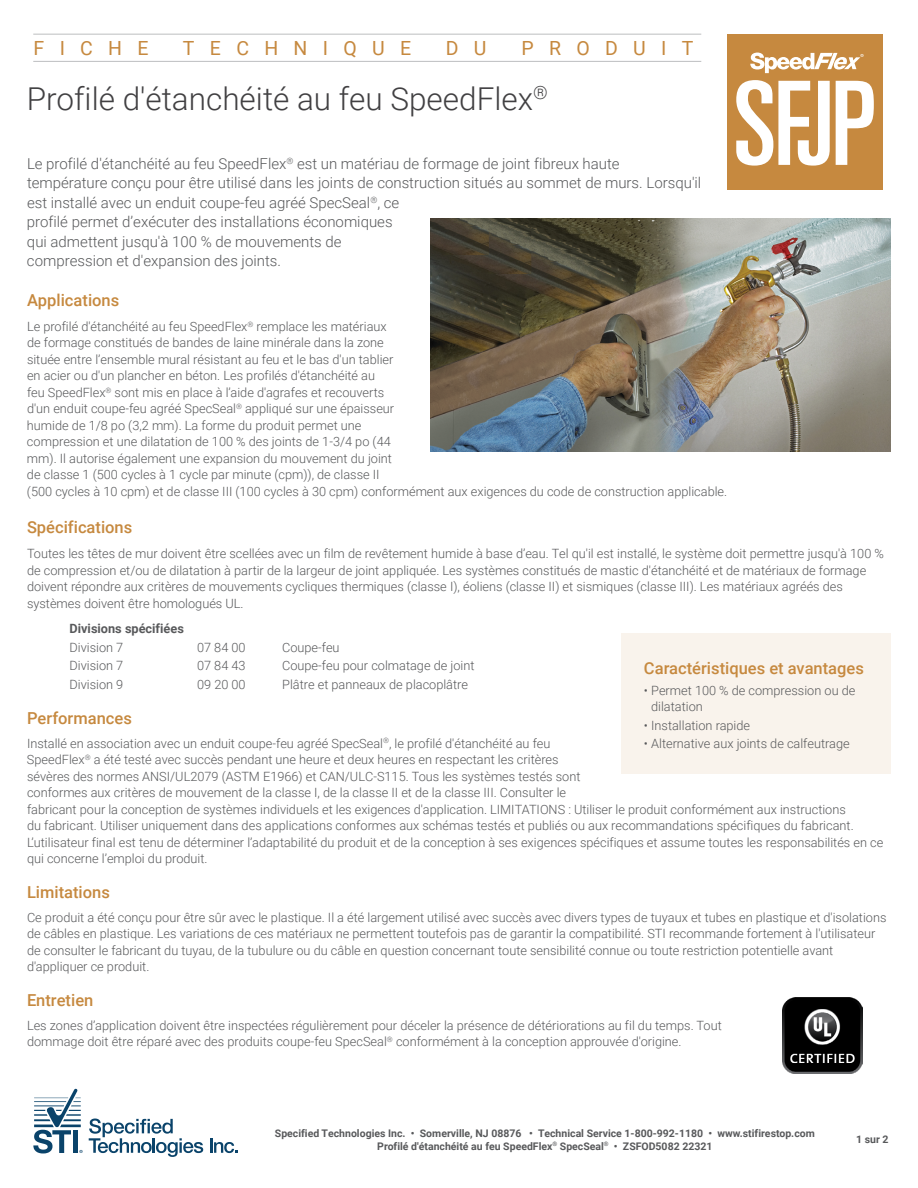
<style>
.page{position:relative;width:918px;height:1188px;background:#fff}
.page>*{position:absolute;margin:0;border:0;box-sizing:border-box;transform-origin:0 0}
.t1{font:300 31.5px "Roboto";color:#414042}
.t2{font:19.5px "Roboto";letter-spacing:.785em;color:#c6893f}
.t3{font:500 16.5px "Roboto";color:#c6893f}
.t4{font:300 15px/19.5px "Roboto";color:#58595b}
.t5{font:300 12.75px/16.5px "Roboto";color:#58595b}
.t6{font:700 12.75px "Roboto";color:#58595b}
.t7{font:700 10.5px/12.6px "Roboto";color:#58595b;text-align:center}
</style>
<div class="page">
<hr style="left:33px;top:34px;width:668px;height:1px;background:#bcbec0">
<hr style="left:33px;top:61px;width:668px;height:1px;background:#bcbec0">
<div style="left:727px;top:34px;width:155px;height:155px;background:#c6893f"></div>
<svg style="left:736px;top:80px;width:138px;height:86px"></svg>
<svg style="left:750px;top:52px;width:114px;height:21px"></svg>
<svg style="left:33px;top:1088px;width:50px;height:65px"></svg>
<div style="left:73px;top:1130px;width:5px;height:23px;background:#0a436a"></div>
<svg style="left:89px;top:1119px;width:114px;height:38px"></svg>
<svg style="left:210px;top:1138px;width:28px;height:15px"></svg>
<img style="left:431px;top:219px;width:459px;height:232px">
<div style="left:622px;top:634px;width:269px;height:140px;background:#f9f3ec"></div>
<img style="left:782px;top:998px;width:81px;height:75px">
<h2 class="t2" style="left:34px;top:34px;width:116px">FICHE</h2>
<h2 class="t2" style="left:183px;top:34px;width:230px">TECHNIQUE</h2>
<h2 class="t2" style="left:446px;top:34px;width:42px">D U</h2>
<h2 class="t2" style="left:521px;top:34px;width:173px">PRODUIT</h2>
<h1 class="t1" style="left:27px;top:76px;width:522px">Profilé d'étanchéité au feu SpeedFlex<sup>®</sup></h1>
<p class="t4" style="left:27px;top:153px;width:676px">Le profilé d'étanchéité au feu SpeedFlex<sup>®</sup> est un matériau de formage de joint fibreux haute température conçu pour être utilisé dans les joints de construction situés au sommet de murs. Lorsqu'il est installé avec un enduit coupe-feu agréé SpecSeal<sup>®</sup>, ce<br>profilé permet d’exécuter des installations économiques<br>qui admettent jusqu'à 100 % de mouvements de<br>compression et d'expansion des joints.</p>
<p class="t3" style="left:27px;top:288px;width:94px">Applications</p>
<p class="t5" style="left:27px;top:318px;width:702px">Le profilé d'étanchéité au feu SpeedFlex<sup>®</sup> remplace les matériaux<br>de formage constitués de bandes de laine minérale dans la zone<br>située entre l’ensemble mural résistant au feu et le bas d'un tablier<br>en acier ou d'un plancher en béton. Les profilés d'étanchéité au<br>feu SpeedFlex<sup>®</sup> sont mis en place à l’aide d'agrafes et recouverts<br>d'un enduit coupe-feu agréé SpecSeal<sup>®</sup> appliqué sur une épaisseur<br>humide de 1/8 po (3,2 mm). La forme du produit permet une<br>compression et une dilatation de 100 % des joints de 1-3/4 po (44<br>mm). Il autorise également une expansion du mouvement du joint<br>de classe 1 (500 cycles à 1 cycle par minute (cpm)), de classe II<br>(500 cycles à 10 cpm) et de classe III (100 cycles à 30 cpm) conformément aux exigences du code de construction applicable.</p>
<p class="t3" style="left:27px;top:516px;width:107px">Spécifications</p>
<p class="t5" style="left:27px;top:545px;width:858px">Toutes les têtes de mur doivent être scellées avec un film de revêtement humide à base d’eau. Tel qu'il est installé, le système doit permettre jusqu'à 100 % de compression et/ou de dilatation à partir de la largeur de joint appliquée. Les systèmes constitués de mastic d'étanchéité et de matériaux de formage doivent répondre aux critères de mouvements cycliques thermiques (classe I), éoliens (classe II) et sismiques (classe III). Les matériaux agréés des systèmes doivent être homologués UL.</p>
<p class="t6" style="left:70px;top:619px;width:116px">Divisions spécifiées</p>
<p class="t5" style="left:70px;top:638px;width:55px">Division 7</p>
<p class="t5" style="left:197px;top:638px;width:50px">07 84 00</p>
<p class="t5" style="left:282px;top:638px;width:59px">Coupe-feu</p>
<p class="t5" style="left:70px;top:657px;width:55px">Division 7</p>
<p class="t5" style="left:197px;top:657px;width:50px">07 84 43</p>
<p class="t5" style="left:282px;top:657px;width:194px">Coupe-feu pour colmatage de joint</p>
<p class="t5" style="left:70px;top:676px;width:55px">Division 9</p>
<p class="t5" style="left:197px;top:676px;width:50px">09 20 00</p>
<p class="t5" style="left:282px;top:676px;width:187px">Plâtre et panneaux de placoplâtre</p>
<p class="t3" style="left:27px;top:707px;width:106px">Performances</p>
<p class="t5" style="left:27px;top:734px;width:858px">Installé en association avec un enduit coupe-feu agréé SpecSeal<sup>®</sup>, le profilé d'étanchéité au feu<br>SpeedFlex<sup>®</sup> a été testé avec succès pendant une heure et deux heures en respectant les critères<br>sévères des normes ANSI/UL2079 (ASTM E1966) et CAN/ULC-S115. Tous les systèmes testés sont<br>conformes aux critères de mouvement de la classe I, de la classe II et de la classe III. Consulter le<br>fabricant pour la conception de systèmes individuels et les exigences d'application. LIMITATIONS : Utiliser le produit conformément aux instructions<br>du fabricant. Utiliser uniquement dans des applications conformes aux schémas testés et publiés ou aux recommandations spécifiques du fabricant.<br>L’utilisateur final est tenu de déterminer l’adaptabilité du produit et de la conception à ses exigences spécifiques et assume toutes les responsabilités en ce qui concerne l’emploi du produit.</p>
<p class="t3" style="left:27px;top:881px;width:84px">Limitations</p>
<p class="t5" style="left:27px;top:908px;width:861px">Ce produit a été conçu pour être sûr avec le plastique. Il a été largement utilisé avec succès avec divers types de tuyaux et tubes en plastique et d'isolations de câbles en plastique. Les variations de ces matériaux ne permettent toutefois pas de garantir la compatibilité. STI recommande fortement à l'utilisateur de consulter le fabricant du tuyau, de la tubulure ou du câble en question concernant toute sensibilité connue ou toute restriction potentielle avant d'appliquer ce produit.</p>
<p class="t3" style="left:27px;top:989px;width:68px">Entretien</p>
<p class="t5" style="left:27px;top:1016px;width:696px">Les zones d’application doivent être inspectées régulièrement pour déceler la présence de détériorations au fil du temps. Tout dommage doit être réparé avec des produits coupe-feu SpecSeal<sup>®</sup> conformément à la conception approuvée d'origine.</p>
<p class="t3" style="left:644px;top:656px;width:221px">Caractéristiques et avantages</p>
<p class="t5" style="left:651px;top:681px;width:206px;text-indent:-7px">• Permet 100 % de compression ou de dilatation</p>
<p class="t5" style="left:644px;top:716px;width:108px">• Installation rapide</p>
<p class="t5" style="left:644px;top:735px;width:207px">• Alternative aux joints de calfeutrage</p>
<p class="t7" style="left:275px;top:1127px;width:541px">Specified Technologies Inc. • Somerville, NJ 08876 • Technical Service 1-800-992-1180 • www.stifirestop.com<br>Profilé d'étanchéité au feu SpeedFlex<sup>®</sup> SpecSeal<sup>®</sup> • ZSFOD5082 22321</p>
<p class="t7" style="left:856px;top:1133px;width:34px">1 sur 2</p>
</div>
